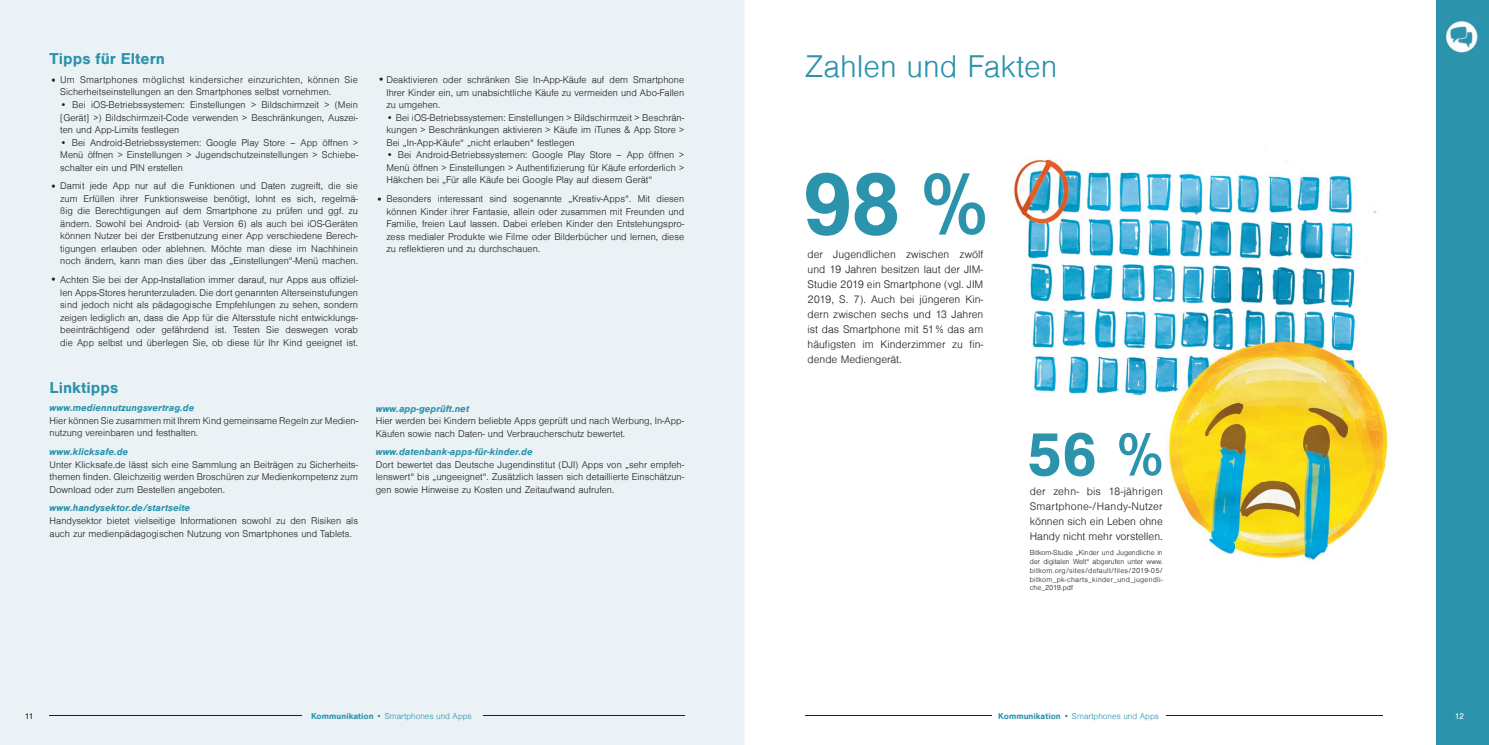
<style>
.page{position:relative;width:1489px;height:745px;background:#fff}
.page>*{position:absolute;margin:0;border:0;box-sizing:border-box;transform-origin:0 0}
.t1{font:700 91.75px "Sans";color:#2b93ac}
.t2{font:700 63.75px "Sans";color:#2b93ac}
.t3{font:300 32.38px "Sans";color:#2b93ac}
.t4{font:700 16.25px "Sans";color:#2b93ac}
.t5{font:300 11.25px/15px "Sans";color:#231f20;text-align:justify}
.t6{font:300 10px/12.5px "Sans";color:#231f20;text-align:justify}
.t7{font:italic 700 10px "Sans";color:#2b93ac}
.t8{font:300 8.75px "Sans";color:#2b93ac}
.t9{font:8.75px "Sans";color:#231f20}
.t10{font:8.75px "Sans";color:#fff}
.t11{font:300 7.5px/8.8px "Sans";letter-spacing:.04em;color:#231f20;text-align:justify}
.s1{font-weight:700}
</style>
<div class="page">
<div style="left:0;top:0;width:744px;height:744px;background:#ebf2f5"></div>
<div style="left:1435px;top:0;width:53px;height:744px;background:#2b93ac"></div>
<img style="left:1014px;top:149px;width:374px;height:411px">
<img style="left:1445px;top:21px;width:33px;height:32px">
<hr style="left:50px;top:715px;width:252px;height:1px;background:#231f20">
<hr style="left:483px;top:715px;width:201px;height:1px;background:#231f20">
<hr style="left:804px;top:715px;width:187px;height:1px;background:#231f20">
<hr style="left:1165px;top:715px;width:217px;height:1px;background:#231f20">
<h3 class="t4" style="left:50px;top:50px;width:117px">Tipps für Eltern</h3>
<p class="t6" style="left:60px;top:74px;width:299px">Um Smartphones möglichst kindersicher einzurichten, können Sie<br>Sicherheitseinstellungen an den Smartphones selbst vornehmen.</p>
<p class="t6" style="left:60px;top:99px;width:299px">• Bei iOS-Betriebssystemen: Einstellungen &gt; Bildschirmzeit &gt; (Mein [Gerät] &gt;) Bildschirmzeit-Code verwenden &gt; Beschränkungen, Auszei&shy;ten und App-Limits festlegen</p>
<p class="t6" style="left:60px;top:136px;width:299px">• Bei Android-Betriebssystemen: Google Play Store – App öffnen &gt; Menü öffnen &gt; Einstellungen &gt; Jugendschutzeinstellungen &gt; Schiebe&shy;schalter ein und PIN erstellen</p>
<p class="t6" style="left:60px;top:180px;width:299px">Damit jede App nur auf die Funktionen und Daten zugreift, die sie zum Erfüllen ihrer Funktionsweise benötigt, lohnt es sich, regelmä&shy;ßig die Berechtigungen auf dem Smartphone zu prüfen und ggf. zu ändern. Sowohl bei Android- (ab Version 6) als auch bei iOS-Geräten können Nutzer bei der Erstbenutzung einer App verschiedene Berech&shy;tigungen erlauben oder ablehnen. Möchte man diese im Nachhinein noch ändern, kann man dies über das „Einstellungen“-Menü machen.</p>
<p class="t6" style="left:60px;top:274px;width:299px">Achten Sie bei der App-Installation immer darauf, nur Apps aus offiziel&shy;len Apps-Stores herunterzuladen. Die dort genannten Alterseinstufungen sind jedoch nicht als pädagogische Empfehlungen zu sehen, sondern zeigen lediglich an, dass die App für die Altersstufe nicht entwicklungs&shy;beeinträchtigend oder gefährdend ist. Testen Sie deswegen vorab die App selbst und überlegen Sie, ob diese für Ihr Kind geeignet ist.</p>
<p class="t5" style="left:50px;top:73px;width:9px">•</p>
<p class="t5" style="left:50px;top:179px;width:9px">•</p>
<p class="t5" style="left:50px;top:272px;width:9px">•</p>
<h3 class="t4" style="left:50px;top:378px;width:70px">Linktipps</h3>
<p class="t7" style="left:50px;top:402px;width:146px">www.mediennutzungsvertrag.de</p>
<p class="t6" style="left:50px;top:414px;width:310px">Hier können Sie zusammen mit Ihrem Kind gemeinsame Regeln zur Medien&shy;nutzung vereinbaren und festhalten.</p>
<p class="t7" style="left:50px;top:445px;width:80px">www.klicksafe.de</p>
<p class="t6" style="left:50px;top:458px;width:310px">Unter Klicksafe.de lässt sich eine Sammlung an Beiträgen zu Sicherheits&shy;themen finden. Gleichzeitig werden Broschüren zur Medienkompetenz zum Download oder zum Bestellen angeboten.</p>
<p class="t7" style="left:50px;top:502px;width:142px">www.handysektor.de/startseite</p>
<p class="t6" style="left:50px;top:514px;width:310px">Handysektor bietet vielseitige Informationen sowohl zu den Risiken als auch zur medienpädagogischen Nutzung von Smartphones und Tablets.</p>
<p class="t6" style="left:386px;top:74px;width:299px">Deaktivieren oder schränken Sie In-App-Käufe auf dem Smartphone Ihrer Kinder ein, um unabsichtliche Käufe zu vermeiden und Abo-Fallen zu umgehen.</p>
<p class="t6" style="left:386px;top:111px;width:299px">• Bei iOS-Betriebssystemen: Einstellungen &gt; Bildschirmzeit &gt; Beschrän&shy;kungen &gt; Beschränkungen aktivieren &gt; Käufe im iTunes &amp; App Store &gt; Bei „In-App-Käufe“ „nicht erlauben“ festlegen</p>
<p class="t6" style="left:386px;top:149px;width:299px">• Bei Android-Betriebssystemen: Google Play Store – App öffnen &gt; Menü öffnen &gt; Einstellungen &gt; Authentifizierung für Käufe erforderlich &gt; Häkchen bei „Für alle Käufe bei Google Play auf diesem Gerät“</p>
<p class="t6" style="left:386px;top:193px;width:299px">Besonders interessant sind sogenannte „Kreativ-Apps“. Mit diesen können Kinder ihrer Fantasie, allein oder zusammen mit Freunden und Familie, freien Lauf lassen. Dabei erleben Kinder den Entstehungspro&shy;zess medialer Produkte wie Filme oder Bilderbücher und lernen, diese zu reflektieren und zu durchschauen.</p>
<p class="t5" style="left:377px;top:72px;width:9px">•</p>
<p class="t5" style="left:376px;top:191px;width:9px">•</p>
<p class="t7" style="left:376px;top:402px;width:95px">www.app-geprüft.net</p>
<p class="t6" style="left:376px;top:414px;width:310px">Hier werden bei Kindern beliebte Apps geprüft und nach Werbung, In-App-<br>Käufen sowie nach Daten- und Verbraucherschutz bewertet.</p>
<p class="t7" style="left:376px;top:446px;width:158px">www.datenbank-apps-für-kinder.de</p>
<p class="t6" style="left:376px;top:458px;width:310px">Dort bewertet das Deutsche Jugendinstitut (DJI) Apps von „sehr empfeh&shy;lenswert“ bis „ungeeignet“. Zusätzlich lassen sich detaillierte Einschätzun&shy;gen sowie Hinweise zu Kosten und Zeitaufwand aufrufen.</p>
<h3 class="t3" style="left:804px;top:50px;width:254px">Zahlen und Fakten</h3>
<h1 class="t1" style="left:802px;top:152px;width:186px">98 %</h1>
<p class="t5" style="left:807px;top:246px;width:177px">der Jugendlichen zwischen zwölf und 19 Jahren besitzen laut der JIM-Studie 2019 ein Smartphone (vgl. JIM 2019, S. 7). Auch bei jüngeren Kin&shy;dern zwischen sechs und 13 Jahren ist das Smartphone mit 51 % das am häufigsten im Kinderzimmer zu fin&shy;dende Mediengerät.</p>
<h2 class="t2" style="left:1025px;top:418px;width:139px">56 %</h2>
<p class="t5" style="left:1029px;top:484px;width:134px">der zehn- bis 18-jährigen Smartphone-/Handy-Nutzer können sich ein Leben ohne Handy nicht mehr vorstellen.</p>
<p class="t11" style="left:1029px;top:548px;width:134px">Bitkom-Studie „Kinder und Jugendliche in der digitalen Welt“ abgerufen unter www. bitkom.org/sites/default/files/2019-05/ bitkom_pk-charts_kinder_und_jugendli&shy;che_2019.pdf</p>
<p class="t9" style="left:25px;top:710px;width:10px">11</p>
<p class="t10" style="left:1454px;top:710px;width:11px">12</p>
<p class="t8" style="left:311px;top:711px;width:162px"><span class="s1">Kommunikation •</span> Smartphones und Apps</p>
<p class="t8" style="left:998px;top:711px;width:162px"><span class="s1">Kommunikation •</span> Smartphones und Apps</p>
</div>
